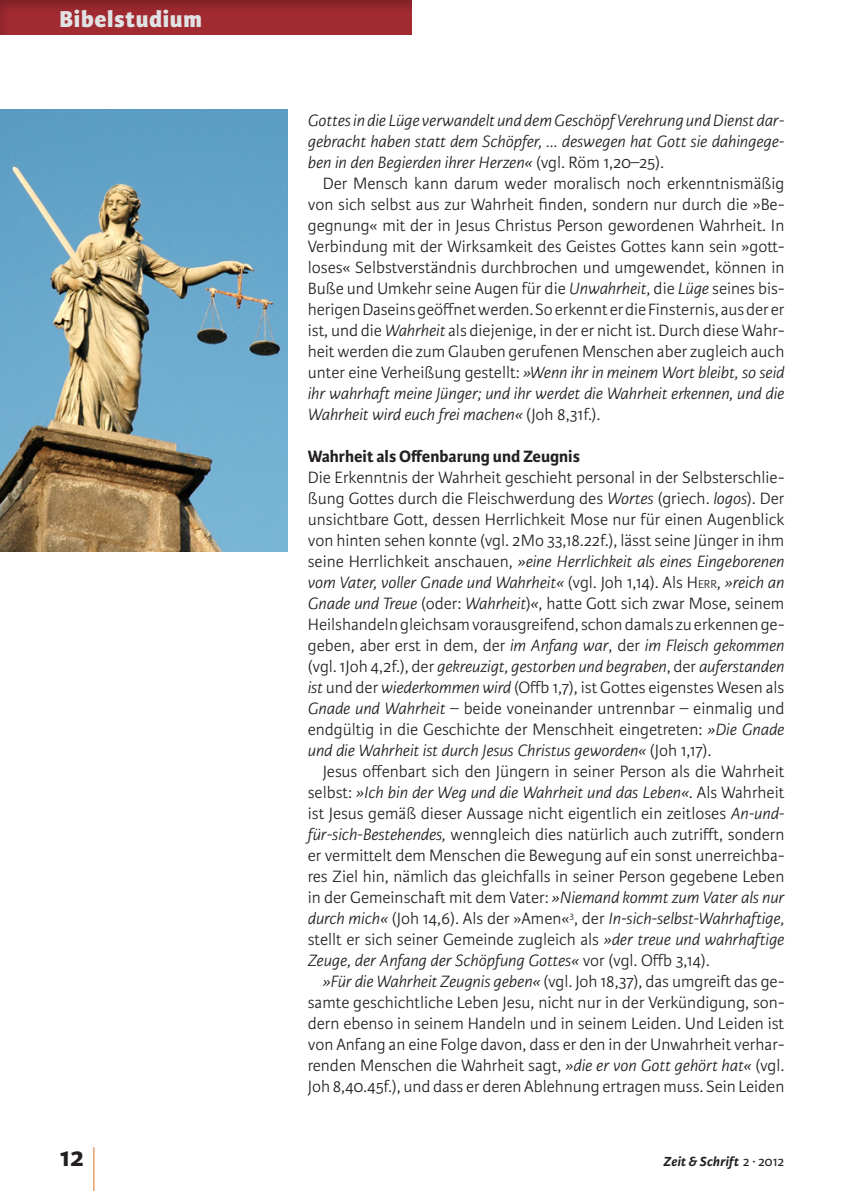
<style>
.page{position:relative;width:844px;height:1191px;background:#fff}
.page>*{position:absolute;margin:0;border:0;box-sizing:border-box;transform-origin:0 0}
.t1{font:300 59.5px "Karmina Sans Basic";color:#df7427;scale:.29 1}
.t2{font:700 28px "Karmina Sans Basic";color:#231f20}
.H_Balken{font:800 24.5px "Karmina Sans Basic";letter-spacing:.025em;color:#e1e2e4}
.Body{font:300 17.5px/21px "Karmina Sans Basic";color:#231f20;text-align:justify}
.Body_nach_Titel{font:300 17.5px/21px "Karmina Sans Basic";color:#231f20;text-align:justify}
.Body-2{font:italic 300 17.5px/21px "Karmina Sans Basic";color:#231f20;text-align:justify}
.Zwischenüberschrift{font:700 17.5px "Karmina Sans Basic";color:#231f20}
.t3{font:italic 700 14px "Karmina Sans Basic";letter-spacing:.015em;color:#231f20}
.s1{font-style:normal}
.s2{font-style:italic}
.s3{font-style:inherit}
.s4{font-size:12.25px}
.s5{font-weight:400;font-style:normal}
</style>
<div class="page">
<div style="left:0;top:0;width:413px;height:35px;background:#231f20;opacity:.3"></div>
<img style="left:0;top:109px;width:288px;height:443px">
<p class="H_Balken" style="left:60px;top:4px;width:144px">Bibelstudium</p>
<p class="Body-2" style="left:308px;top:110px;width:478px">Gottes in die Lüge verwandelt und dem Geschöpf Verehrung und Dienst dar&shy;gebracht haben statt dem Schöpfer, … deswegen hat Gott sie dahingege&shy;ben in den Begierden ihrer Herzen« <span class="s1">(vgl. Röm 1,20–25).</span></p>
<p class="Body" style="left:308px;top:173px;width:478px;text-indent:15px">Der Mensch kann darum weder moralisch noch erkenntnismäßig von sich selbst aus zur Wahrheit finden, sondern nur durch die »Be&shy;gegnung« mit der in Jesus Christus Person gewordenen Wahrheit. In Verbindung mit der Wirksamkeit des Geistes Gottes kann sein »gott&shy;loses« Selbstverständnis durchbrochen und umgewendet, können in Buße und Umkehr seine Augen für die <span class="s2">Unwahrheit</span>, die <span class="s2">Lüge</span> seines bis&shy;herigen Daseins geöffnet werden. So erkennt er die Finsternis, aus der er ist, und die <span class="s2">Wahrheit</span> als diejenige, in der er nicht ist. Durch diese Wahr&shy;heit werden die zum Glauben gerufenen Menschen aber zugleich auch unter eine Verheißung gestellt: <span class="s2">»Wenn ihr in meinem Wort bleibt, so seid ihr wahrhaft meine Jünger; und ihr werdet die Wahrheit erkennen, und die Wahrheit wird euch frei machen«</span> (Joh 8,31f.).</p>
<p class="Zwischenüberschrift" style="left:308px;top:446px;width:274px">Wahrheit als Offenbarung und Zeugnis</p>
<p class="Body_nach_Titel" style="left:308px;top:467px;width:478px">Die Erkenntnis der Wahrheit geschieht personal in der Selbsterschlie&shy;ßung Gottes durch die Fleischwerdung des <span class="s2">Wortes</span> (griech. <span class="s2">logos</span>). Der unsichtbare Gott, dessen Herrlichkeit Mose nur für einen Augenblick von hinten sehen konnte (vgl. 2Mo 33,18.22f.), lässt seine Jünger in ihm seine Herrlichkeit anschauen, <span class="s2">»eine Herrlichkeit als eines Eingeborenen vom Vater, voller Gnade und Wahrheit«</span> (vgl. Joh 1,14). Als <span class="s3">H</span><span class="s4">ERR</span>, <span class="s2">»reich an Gnade und Treue</span> (oder: <span class="s2">Wahrheit</span>)<span class="s2">«</span>, hatte Gott sich zwar Mose, seinem Heilshandeln gleichsam vorausgreifend, schon damals zu erkennen ge&shy;geben, aber erst in dem, der <span class="s2">im Anfang war</span>, der <span class="s2">im Fleisch gekommen </span>(vgl. 1Joh 4,2f.), der <span class="s2">gekreuzigt, gestorben und begraben</span>, der <span class="s2">auferstanden ist</span> und der <span class="s2">wiederkommen wird</span> (Offb 1,7), ist Gottes eigenstes Wesen als <span class="s2">Gnade und Wahrheit</span> – beide voneinander untrennbar – einmalig und endgültig in die Geschichte der Menschheit eingetreten: <span class="s2">»Die Gnade und die Wahrheit ist durch Jesus Christus geworden«</span> (Joh 1,17).</p>
<p class="Body" style="left:308px;top:761px;width:478px;text-indent:15px">Jesus offenbart sich den Jüngern in seiner Person als die Wahrheit selbst: <span class="s2">»Ich bin der Weg und die Wahrheit und das Leben«</span>. Als Wahrheit ist Jesus gemäß dieser Aussage nicht eigentlich ein zeitloses <span class="s2">An-und&shy;für-sich-Bestehendes,</span> wenngleich dies natürlich auch zutrifft, sondern er vermittelt dem Menschen die Bewegung auf ein sonst unerreichba&shy;res Ziel hin, nämlich das gleichfalls in seiner Person gegebene Leben in der Gemeinschaft mit dem Vater: <span class="s2">»Niemand kommt zum Vater als nur durch mich«</span> (Joh 14,6). Als der »Amen«<sup>3</sup>, der <span class="s2">In-sich-selbst-Wahrhaftige, </span>stellt er sich seiner Gemeinde zugleich als <span class="s2">»der treue und wahrhaftige Zeuge, der Anfang der Schöpfung Gottes«</span> vor (vgl. Offb 3,14).</p>
<p class="Body" style="left:308px;top:971px;width:478px;text-indent:15px"><span class="s2">»Für die Wahrheit Zeugnis geben«</span> (vgl. Joh 18,37), das umgreift das ge&shy;samte geschichtliche Leben Jesu, nicht nur in der Verkündigung, son&shy;dern ebenso in seinem Handeln und in seinem Leiden. Und Leiden ist von Anfang an eine Folge davon, dass er den in der Unwahrheit verhar&shy;renden Menschen die Wahrheit sagt, <span class="s2">»die er von Gott gehört hat«</span> (vgl.<br>Joh 8,40.45f.), und dass er deren Ablehnung ertragen muss. Sein Leiden</p>
<h2 class="t2" style="left:60px;top:1141px;width:26px">12</h2>
<h1 class="t1" style="left:92px;top:1140px;width:17px">|</h1>
<p class="t3" style="left:663px;top:1153px;width:122px">Zeit &amp; Schrift <span class="s5">2 ∙ 2012</span></p>
</div>
